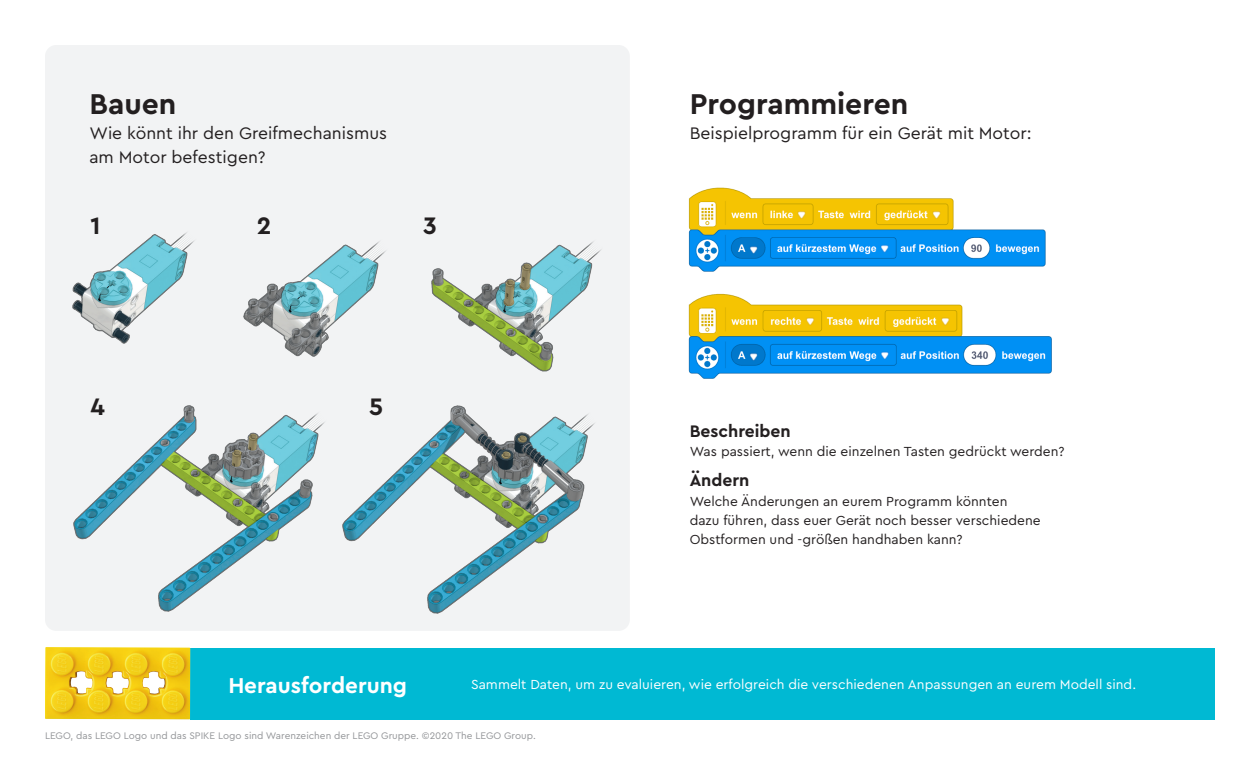
<style>
.page{position:relative;width:1260px;height:765px;background:#fff}
.page>*{position:absolute;margin:0;border:0;box-sizing:border-box;transform-origin:0 0}
.Header_1_-_Black{font:700 30px "Cera Pro";color:#231f20}
._3_TITLES{font:700 30px "Cera Pro";color:#231f20}
.t1{font:700 25px "Cera Pro";color:#231f20}
.Header_1_-_White{font:700 22.5px "Cera Pro";color:#fff}
.body_black_copy_2{font:17.5px "Cera Pro";color:#231f20}
.Paragraph_Style_1{font:700 17.5px "Cera Pro";color:#231f20}
.Header_1_-_Black-2{font:700 17.5px "Cera Pro";color:#231f20}
.desc_modify_it{font:13.75px/19.2px "Cera Pro";color:#231f20}
.body_White_copy{font:13.75px "Cera Pro";color:#fff}
.Body_Copy_2_black_le{font:10px "Cera Pro";color:#939598}
</style>
<div class="page">
<div style="left:45px;top:45px;width:585px;height:586px;background:#f2f3f4;border-radius:11px"></div>
<div style="left:190px;top:648px;width:1025px;height:72px;background:#00b9d3"></div>
<img style="left:45px;top:647px;width:145px;height:73px">
<img style="left:73px;top:232px;width:122px;height:112px">
<img style="left:244px;top:241px;width:142px;height:115px">
<img style="left:431px;top:241px;width:170px;height:130px">
<img style="left:73px;top:406px;width:252px;height:205px">
<img style="left:342px;top:406px;width:253px;height:207px">
<img style="left:688px;top:187px;width:358px;height:85px">
<img style="left:688px;top:293px;width:364px;height:86px">
<p class="_3_TITLES" style="left:89px;top:84px;width:88px">Bauen</p>
<p class="body_black_copy_2" style="left:89px;top:121px;width:299px">Wie könnt ihr den Greifmechanismus</p>
<p class="body_black_copy_2" style="left:89px;top:146px;width:178px">am Motor befestigen?</p>
<p class="t1" style="left:91px;top:209px;width:12px">1</p>
<p class="t1" style="left:257px;top:209px;width:16px">2</p>
<p class="t1" style="left:423px;top:209px;width:15px">3</p>
<p class="Header_1_-_Black" style="left:690px;top:84px;width:220px">Programmieren</p>
<p class="body_black_copy_2" style="left:690px;top:121px;width:344px">Beispielprogramm für ein Gerät mit Motor:</p>
<p class="t1" style="left:91px;top:390px;width:16px">4</p>
<p class="t1" style="left:369px;top:390px;width:16px">5</p>
<p class="Header_1_-_White" style="left:228px;top:670px;width:180px">Herausforderung</p>
<p class="Paragraph_Style_1" style="left:690px;top:420px;width:103px">Beschreiben</p>
<p class="desc_modify_it" style="left:690px;top:442px;width:376px">Was passiert, wenn die einzelnen Tasten gedrückt werden?</p>
<p class="Header_1_-_Black-2" style="left:690px;top:469px;width:61px">Ändern</p>
<p class="desc_modify_it" style="left:690px;top:491px;width:353px">Welche Änderungen an eurem Programm könnten dazu führen, dass euer Gerät noch besser verschiedene<br>Obstformen und -größen handhaben kann?</p>
<p class="body_White_copy" style="left:471px;top:675px;width:667px">Sammelt Daten, um zu evaluieren, wie erfolgreich die verschiedenen Anpassungen an eurem Modell sind.</p>
<p class="Body_Copy_2_black_le" style="left:45px;top:729px;width:492px">LEGO, das LEGO Logo und das SPIKE Logo sind Warenzeichen der LEGO Gruppe. ©2020 The LEGO Group.</p>
</div>
